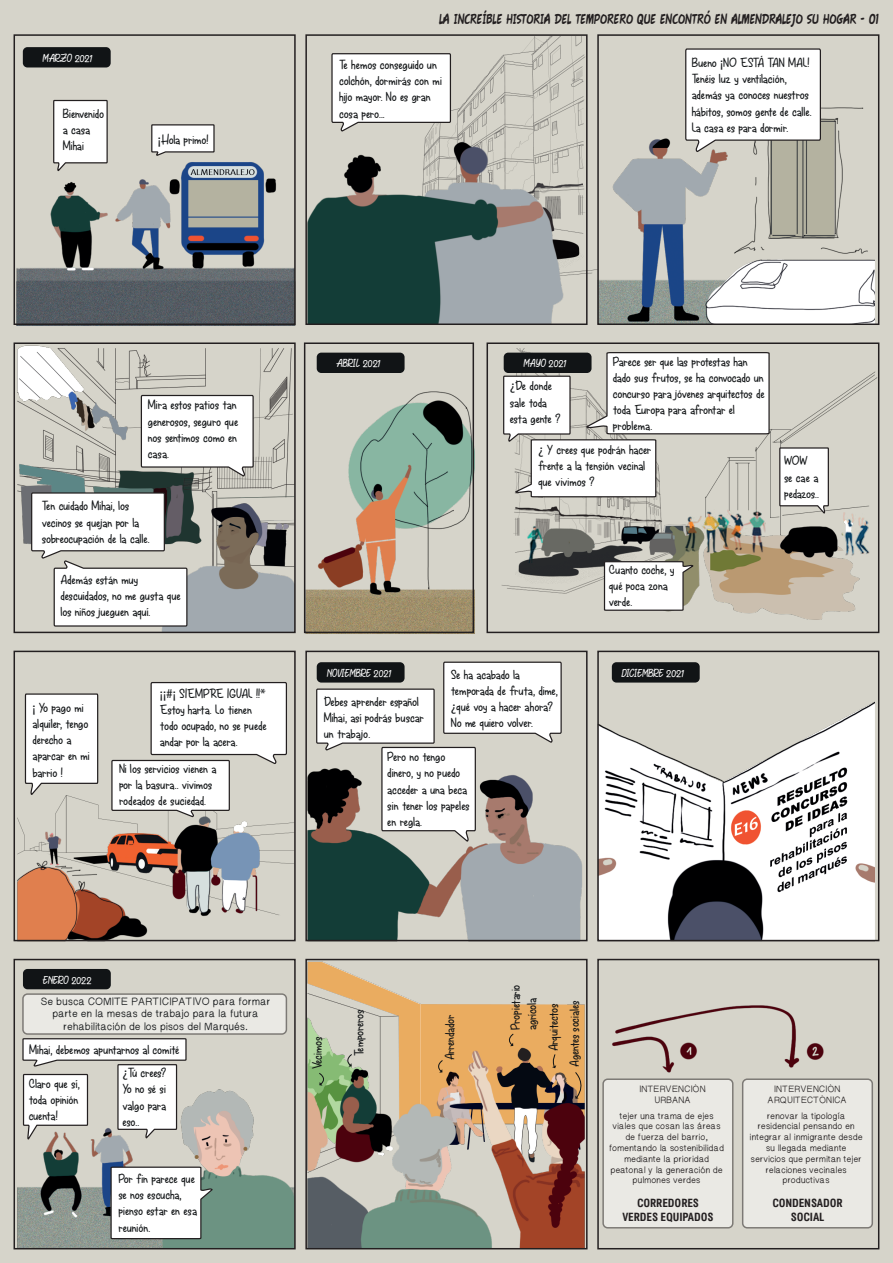
<style>
.page{position:relative;width:893px;height:1263px;background:#d6d4ca}
.page>*{position:absolute;margin:0;border:0;box-sizing:border-box;transform-origin:0 0}
.t1{font:15px "Fawn Script";color:#231f20}
.t2{font:13.5px/16.2px "Spring Chicken DEMO";letter-spacing:-.025em;color:#111416}
.t3{font:12px "Adelia Shawn";color:#fff}
.t4{font:700 12px/14.4px "Secuela";color:#231f20;text-align:center}
.t5{font:10.5px/12.6px "Helveti Hand";color:#111416;text-align:center}
.t6{font:9px/10.8px "Helveti Hand";color:#231f20;text-align:center}
.s1{font-family:"Myriad Pro"}
</style>
<div class="page">
<img style="left:13px;top:37px;width:867px;height:289px">
<img style="left:13px;top:345px;width:867px;height:289px">
<img style="left:13px;top:653px;width:867px;height:289px">
<img style="left:13px;top:960px;width:867px;height:289px">
<div style="left:14px;top:34px;width:282px;height:291px;border:2px solid #231f20"></div>
<div style="left:305px;top:34px;width:283px;height:291px;border:2px solid #231f20"></div>
<div style="left:597px;top:34px;width:282px;height:291px;border:2px solid #231f20"></div>
<div style="left:14px;top:342px;width:282px;height:291px;border:2px solid #231f20"></div>
<div style="left:304px;top:342px;width:170px;height:291px;border:2px solid #231f20"></div>
<div style="left:486px;top:342px;width:393px;height:291px;border:2px solid #231f20"></div>
<div style="left:14px;top:651px;width:282px;height:290px;border:2px solid #231f20"></div>
<div style="left:305px;top:651px;width:283px;height:290px;border:2px solid #231f20"></div>
<div style="left:597px;top:651px;width:282px;height:290px;border:2px solid #231f20"></div>
<div style="left:14px;top:959px;width:282px;height:290px;border:2px solid #231f20"></div>
<div style="left:305px;top:959px;width:283px;height:290px;border:2px solid #231f20"></div>
<div style="left:597px;top:959px;width:282px;height:290px;border:2px solid #231f20"></div>
<svg style="left:52px;top:99px;width:56px;height:74px;background:#e8e8e6"></svg>
<svg style="left:151px;top:124px;width:64px;height:33px;background:#e1e0df"></svg>
<svg style="left:331px;top:52px;width:121px;height:81px;background:#eeedec"></svg>
<svg style="left:684px;top:48px;width:138px;height:106px;background:#f0f0ee"></svg>
<svg style="left:140px;top:394px;width:114px;height:84px;background:#e9e9e8"></svg>
<svg style="left:779px;top:447px;width:50px;height:68px;background:#e6e6e5"></svg>
<svg style="left:603px;top:560px;width:92px;height:51px;background:#e1e1dd"></svg>
<svg style="left:502px;top:351px;width:268px;height:147px"></svg>
<svg style="left:30px;top:492px;width:158px;height:135px"></svg>
<svg style="left:315px;top:661px;width:247px;height:182px"></svg>
<svg style="left:24px;top:693px;width:75px;height:104px;background:#edeceb"></svg>
<svg style="left:111px;top:681px;width:177px;height:137px"></svg>
<div style="left:317px;top:662px;width:88px;height:20px;background:#111416;border-radius:5px"></div>
<svg style="left:110px;top:1166px;width:104px;height:74px;background:#e1e4e3"></svg>
<svg style="left:22px;top:1037px;width:165px;height:103px"></svg>
<div style="left:612px;top:662px;width:88px;height:20px;background:#111416;border-radius:5px"></div>
<div style="left:23px;top:969px;width:88px;height:20px;background:#111416;border-radius:5px"></div>
<div style="left:23px;top:994px;width:263px;height:40px;background:#eae9e4;border-radius:5px"></div>
<div style="left:22px;top:993px;width:265px;height:42px;border:2px solid #231f20;border-radius:5px"></div>
<div style="left:603px;top:1079px;width:130px;height:149px;background:#eae9e4;border-radius:5px"></div>
<div style="left:602px;top:1078px;width:131px;height:150px;border:2px solid #231f20;border-radius:5px"></div>
<div style="left:743px;top:1079px;width:129px;height:149px;background:#eae9e4;border-radius:5px"></div>
<div style="left:742px;top:1078px;width:131px;height:150px;border:2px solid #231f20;border-radius:5px"></div>
<div style="left:317px;top:353px;width:88px;height:20px;background:#111416;border-radius:5px"></div>
<div style="left:504px;top:353px;width:87px;height:20px;background:#111416;border-radius:5px"></div>
<svg style="left:435px;top:1060px;width:8px;height:13px"></svg>
<svg style="left:506px;top:1033px;width:8px;height:13px"></svg>
<svg style="left:552px;top:1054px;width:4px;height:14px"></svg>
<svg style="left:575px;top:1072px;width:12px;height:27px"></svg>
<svg style="left:344px;top:1054px;width:8px;height:13px"></svg>
<svg style="left:319px;top:1072px;width:9px;height:13px"></svg>
<div style="left:23px;top:47px;width:88px;height:20px;background:#111416;border-radius:5px"></div>
<p class="t3" style="left:43px;top:54px;width:51px">MARZO 2021</p>
<p class="t2" style="left:63px;top:105px;width:43px">Bienvenido a casa<br>Mihai</p>
<p class="t2" style="left:158px;top:131px;width:52px"><span class="s1">¡</span>Hola primo!</p>
<p class="t2" style="left:148px;top:397px;width:92px;text-align:justify">Mira estos patios tan generosos, seguro que nos sentimos como en casa.</p>
<p class="t2" style="left:42px;top:498px;width:109px">Ten cuidado Mihai, los vecinos se quejan por la sobreocupación de la calle.</p>
<p class="t2" style="left:60px;top:571px;width:122px">Además están muy descuidados, no me gusta que los niños jueguen aquí.</p>
<p class="t1" style="left:439px;top:9px;width:442px">LA INCREÍBLE HISTORIA DEL TEMPORERO QUE ENCONTRÓ EN ALMENDRALEJO SU HOGAR - 01</p>
<p class="t2" style="left:339px;top:56px;width:104px">Te hemos conseguido un colchón, dormirás con mi hijo mayor. No es gran cosa pero...</p>
<p class="t2" style="left:692px;top:55px;width:122px">Bueno <span class="s1">¡</span>NO ESTÁ TAN MAL!<br>Tenéis luz y ventilación, además ya conoces nuestros hábitos, somos gente de calle.<br>La casa es para dormir.</p>
<p class="t2" style="left:613px;top:353px;width:154px">Parece ser que las protestas han dado sus frutos, se ha convocado un concurso para jóvenes arquitectos de toda Europa para afrontar el problema.</p>
<p class="t2" style="left:538px;top:442px;width:115px"><span class="s1">¿</span> Y crees que podrán hacer frente a la tensión vecinal que vivimos ?</p>
<p class="t3" style="left:337px;top:359px;width:45px">ABRIL 2021</p>
<p class="t3" style="left:523px;top:359px;width:44px">MAYO 2021</p>
<p class="t2" style="left:510px;top:378px;width:52px"><span class="s1">¿</span>De donde sale toda esta gente ?</p>
<p class="t2" style="left:784px;top:453px;width:36px">WOW se cae a pedazos..</p>
<p class="t2" style="left:609px;top:561px;width:67px">Cuanto coche, y qué poca zona verde.</p>
<p class="t2" style="left:33px;top:699px;width:59px"><span class="s1">¡</span> Yo pago mi alquiler, tengo derecho a aparcar en mi barrio !</p>
<p class="t3" style="left:327px;top:669px;width:66px">NOVIEMBRE 2021</p>
<p class="t3" style="left:621px;top:669px;width:64px">DICIEMBRE 2021</p>
<p class="t2" style="left:451px;top:666px;width:109px">Se ha acabado la temporada de fruta, dime, <span class="s1">¿</span>qué voy a hacer ahora?<br>No me quiero volver.</p>
<p class="t2" style="left:387px;top:749px;width:84px">Pero no tengo dinero, y no puedo acceder a una beca sin tener los papeles en regla.</p>
<p class="t2" style="left:160px;top:685px;width:108px"><span class="s1">¡¡#¡</span> SIEMPRE IGUAL !!<span class="s1">*<br></span>Estoy harta. Lo tienen todo ocupado, no se puede andar por la acera.</p>
<p class="t2" style="left:324px;top:693px;width:102px">Debes aprender español<br>Mihai, así podrás buscar un trabajo.</p>
<p class="t2" style="left:119px;top:760px;width:99px">Ni los servicios vienen a por la basura.. vivimos rodeados de suciedad.</p>
<p class="t3" style="left:43px;top:976px;width:50px">ENERO 2022</p>
<p class="t5" style="left:41px;top:995px;width:232px">Se busca COMITE PARTICIPATIVO para formar parte en la mesas de trabajo para la futura rehabilitación de los pisos del Marqués.</p>
<p class="t2" style="left:29px;top:1042px;width:152px">Mihai, debemos apuntarnos al comité</p>
<p class="t2" style="left:29px;top:1076px;width:53px;text-align:justify">Claro que sí, toda opinión cuenta!</p>
<p class="t2" style="left:122px;top:1065px;width:45px;text-align:justify"><span class="s1">¿</span>Tú crees?<br>Yo no sé si valgo para eso..</p>
<p class="t2" style="left:118px;top:1170px;width:80px">Por fin parece que se nos escucha, pienso estar en esa reunión.</p>
<p class="t2" style="left:310px;top:1069px;width:34px;rotate:-90deg">Vecimos</p>
<p class="t2" style="left:351px;top:1056px;width:48px;rotate:-90deg">Temporeros</p>
<p class="t2" style="left:442px;top:1060px;width:47px;rotate:-90deg">Arrendador</p>
<p class="t2" style="left:507px;top:1030px;width:48px;rotate:-90deg">Propietario agrícola</p>
<p class="t2" style="left:545px;top:1051px;width:49px;rotate:-90deg">Arquitectos</p>
<p class="t2" style="left:566px;top:1067px;width:68px;rotate:-90deg">Agentes sociales</p>
<p class="t6" style="left:639px;top:1084px;width:68px">INTERVENCIÓN<br>URBANA</p>
<p class="t6" style="left:609px;top:1110px;width:116px">tejer una trama de ejes viales que cosan las áreas de fuerza del barrio, fomentando la sostenibilidad mediante la prioridad peatonal y la generación de pulmones verdes</p>
<p class="t6" style="left:750px;top:1110px;width:114px">renovar la tipología residencial pensando en integrar al inmigrante desde su llegada mediante servicios que permitan tejer relaciones vecinales productivas</p>
<p class="t4" style="left:622px;top:1195px;width:93px">CORREDORES<br>VERDES EQUIPADOS</p>
<p class="t4" style="left:772px;top:1195px;width:72px">CONDENSADOR<br>SOCIAL</p>
<p class="t6" style="left:768px;top:1084px;width:81px">INTERVENCIÓN<br>ARQUITECTÓNICA</p>
</div>
